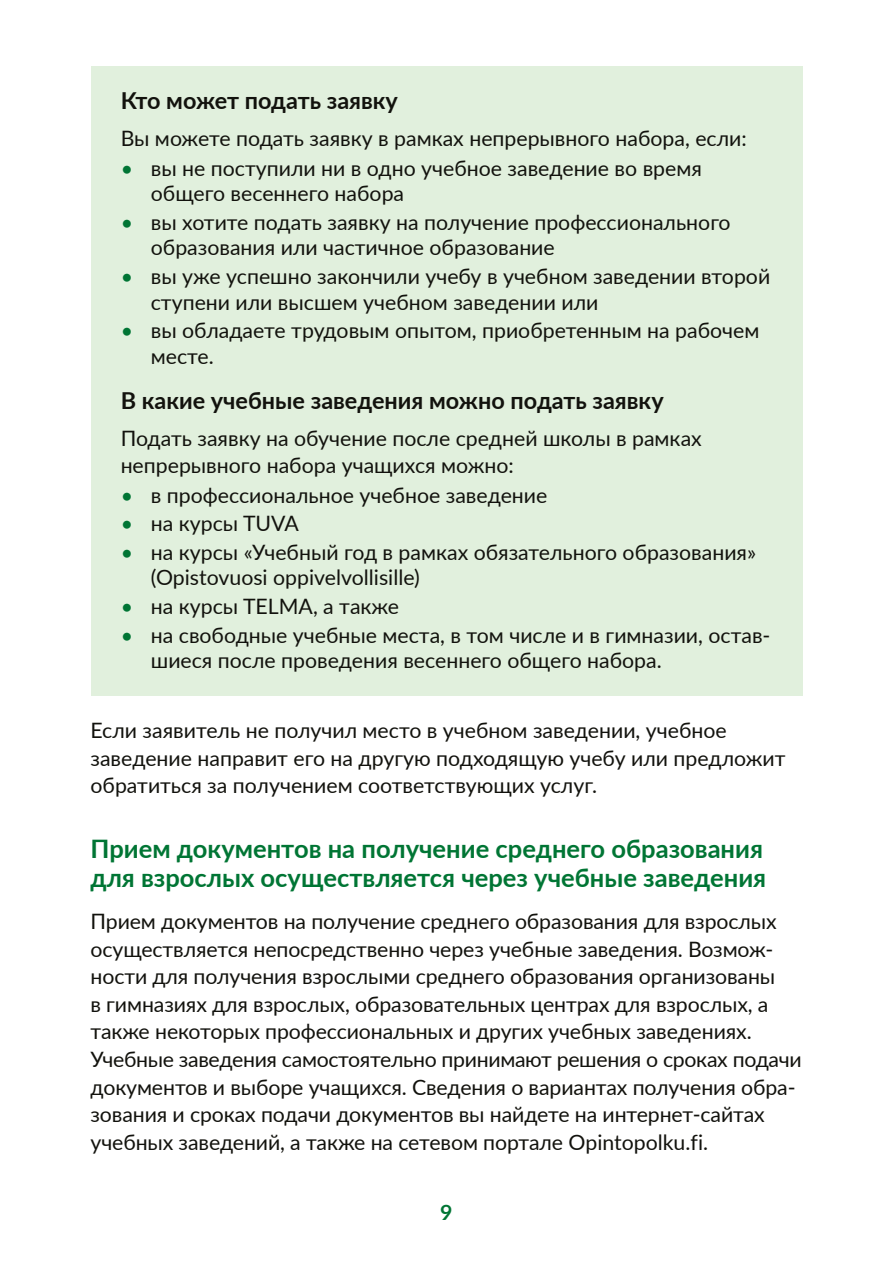
<style>
.page{position:relative;width:893px;height:1263px;background:#fff}
.page>*{position:absolute;margin:0;border:0;box-sizing:border-box;transform-origin:0 0}
.valiotsikko_H3{font:700 25.5px/28.7px "Lato";color:#007534}
.Valiotsikko_2_vihrea{font:700 23.4px "Lato";color:#12120d}
.Leipis{font:21.15px/27.6px "Lato";letter-spacing:-.005em;color:#12120d}
.Leipis_vihrealle_poh{font:21.15px/26.5px "Lato";color:#12120d}
.t1{font:700 21.15px "Lato";color:#007534}
.s1{color:#007534}
</style>
<div class="page">
<div style="left:90px;top:66px;width:712px;height:48px;background:#e1f0dd"></div>
<div style="left:90px;top:105px;width:712px;height:69px;background:#e1f0dd"></div>
<div style="left:90px;top:135px;width:712px;height:94px;background:#e1f0dd"></div>
<div style="left:90px;top:189px;width:712px;height:95px;background:#e1f0dd"></div>
<div style="left:90px;top:243px;width:712px;height:95px;background:#e1f0dd"></div>
<div style="left:90px;top:297px;width:712px;height:95px;background:#e1f0dd"></div>
<div style="left:90px;top:366px;width:712px;height:48px;background:#e1f0dd"></div>
<div style="left:90px;top:405px;width:712px;height:96px;background:#e1f0dd"></div>
<div style="left:90px;top:490px;width:712px;height:69px;background:#e1f0dd"></div>
<div style="left:90px;top:519px;width:712px;height:94px;background:#e1f0dd"></div>
<div style="left:90px;top:601px;width:712px;height:95px;background:#e1f0dd"></div>
<p class="Valiotsikko_2_vihrea" style="left:121px;top:83px;width:279px">Кто может подать заявку</p>
<p class="Leipis_vihrealle_poh" style="left:121px;top:124px;width:628px">Вы можете подать заявку в рамках непрерывного набора, если:</p>
<p class="Leipis" style="left:151px;top:154px;width:552px;line-height:25.5px;text-indent:-30px"><span class="s1">•</span> вы не поступили ни в одно учебное заведение во время общего весеннего набора</p>
<p class="Leipis" style="left:151px;top:209px;width:581px;line-height:25.5px;text-indent:-30px"><span class="s1">•</span> вы хотите подать заявку на получение профессионального образования или частичное образование</p>
<p class="Leipis" style="left:151px;top:263px;width:621px;line-height:25.5px;text-indent:-30px"><span class="s1">•</span> вы уже успешно закончили учебу в учебном заведении второй ступени или высшем учебном заведении или</p>
<p class="Leipis" style="left:151px;top:317px;width:610px;line-height:25.5px;text-indent:-30px"><span class="s1">•</span> вы обладаете трудовым опытом, приобретенным на рабочем месте.</p>
<p class="Valiotsikko_2_vihrea" style="left:121px;top:383px;width:544px">В какие учебные заведения можно подать заявку</p>
<p class="Leipis_vihrealle_poh" style="left:121px;top:424px;width:583px">Подать заявку на обучение после средней школы в рамках непрерывного набора учащихся можно:</p>
<p class="Leipis" style="left:121px;top:480px;width:428px"><span class="s1">•</span> в профессиональное учебное заведение</p>
<p class="Leipis" style="left:121px;top:509px;width:180px"><span class="s1">•</span> на курсы TUVA</p>
<p class="Leipis" style="left:151px;top:538px;width:607px;line-height:25.5px;text-indent:-30px"><span class="s1">•</span> на курсы «Учебный год в рамках обязательного образования» (Opistovuosi oppivelvollisille)</p>
<p class="Leipis" style="left:121px;top:592px;width:280px"><span class="s1">•</span> на курсы TELMA, а также</p>
<p class="Leipis" style="left:151px;top:621px;width:621px;line-height:25.5px;text-indent:-30px"><span class="s1">•</span> на свободные учебные места, в том числе и в гимназии, остав&shy;шиеся после проведения весеннего общего набора.</p>
<p class="Leipis" style="left:90px;top:716px;width:696px">Если заявитель не получил место в учебном заведении, учебное заведение направит его на другую подходящую учебу или предложит обратиться за получением соответствующих услуг.</p>
<h3 class="valiotsikko_H3" style="left:90px;top:833px;width:677px">Прием документов на получение среднего образования для взрослых осуществляется через учебные заведения</h3>
<p class="Leipis" style="left:90px;top:907px;width:713px">Прием документов на получение среднего образования для взрослых осуществляется непосредственно через учебные заведения. Возмож&shy;ности для получения взрослыми среднего образования организованы<br>в гимназиях для взрослых, образовательных центрах для взрослых, а также некоторых профессиональных и других учебных заведениях.<br>Учебные заведения самостоятельно принимают решения о сроках подачи документов и выборе учащихся. Сведения о вариантах получения обра&shy;зования и сроках подачи документов вы найдете на интернет-сайтах учебных заведений, а также на сетевом портале Opintopolku.fi.</p>
<p class="t1" style="left:440px;top:1197px;width:14px">9</p>
</div>
